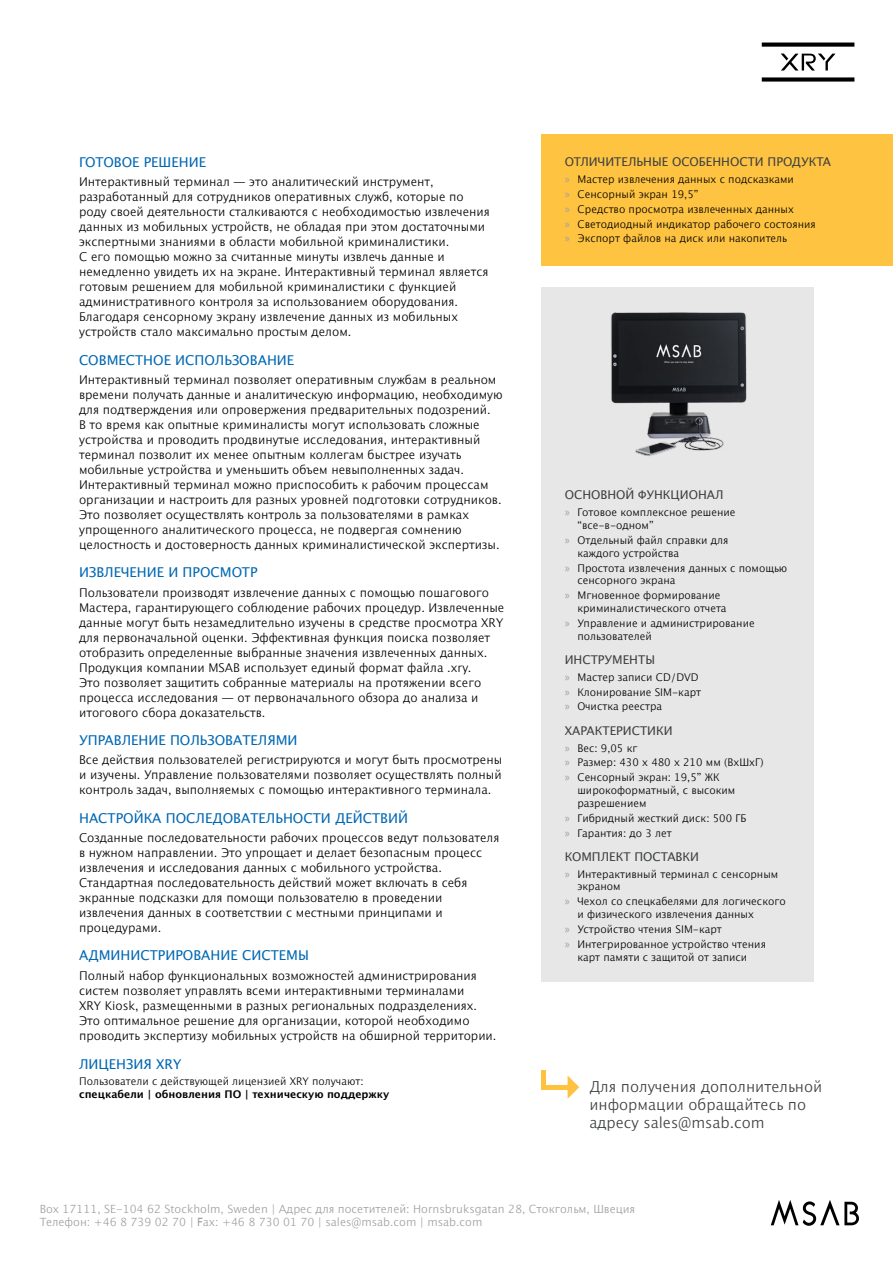
<style>
.page{position:relative;width:893px;height:1263px;background:#fff}
.page>*{position:absolute;margin:0;border:0;box-sizing:border-box;transform-origin:0 0}
.t1{font:300 15px/18px "Lucida Grande";color:#3d4041}
.t2{font:13.5px "Lucida Grande Regular W";color:#0068b3}
.t3{font:300 12px/15px "Lucida Grande";color:#000}
.t4{font:12px "Lucida Grande Regular W";color:#3d4041}
.t5{font:300 11.25px/13.5px "Lucida Grande";color:#9da0a2}
.t6{font:300 10.5px/14.9px "Lucida Grande";color:#000}
.t7{font:10.5px "Lucida Grande Bold W";color:#000}
.s1{font-family:"Myriad Pro";font-weight:400;font-size:12px;color:#9da0a2}
</style>
<div class="page">
<svg style="left:771px;top:1200px;width:88px;height:26px"></svg>
<svg style="left:762px;top:43px;width:92px;height:4px"></svg>
<svg style="left:762px;top:77px;width:92px;height:5px"></svg>
<svg style="left:781px;top:54px;width:54px;height:17px"></svg>
<div style="left:541px;top:287px;width:273px;height:695px;background:#e7e7e7"></div>
<div style="left:541px;top:134px;width:352px;height:131px;background:#fec341"></div>
<img style="left:611px;top:312px;width:136px;height:144px">
<svg style="left:568px;top:1076px;width:11px;height:23px"></svg>
<hr style="left:541px;top:1085px;width:31px;height:4px;background:#fec240">
<div style="left:541px;top:1070px;width:5px;height:19px;background:#fec240"></div>
<p class="t2" style="left:79px;top:152px;width:128px">ГОТОВОЕ РЕШЕНИЕ</p>
<p class="t3" style="left:79px;top:174px;width:412px">Интерактивный терминал — это аналитический инструмент, разработанный для сотрудников оперативных служб, которые по роду своей деятельности сталкиваются с необходимостью извлечения данных из мобильных устройств, не обладая при этом достаточными экспертными знаниями в области мобильной криминалистики.<br>С его помощью можно за считанные минуты извлечь данные и немедленно увидеть их на экране. Интерактивный терминал является готовым решением для мобильной криминалистики с функцией административного контроля за использованием оборудования.<br>Благодаря сенсорному экрану извлечение данных из мобильных устройств стало максимально простым делом.</p>
<p class="t2" style="left:79px;top:349px;width:217px">СОВМЕСТНОЕ ИСПОЛЬЗОВАНИЕ</p>
<p class="t3" style="left:79px;top:372px;width:425px">Интерактивный терминал позволяет оперативным службам в реальном времени получать данные и аналитическую информацию, необходимую для подтверждения или опровержения предварительных подозрений.<br>В то время как опытные криминалисты могут использовать сложные устройства и проводить продвинутые исследования, интерактивный терминал позволит их менее опытным коллегам быстрее изучать мобильные устройства и уменьшить объем невыполненных задач.<br>Интерактивный терминал можно приспособить к рабочим процессам организации и настроить для разных уровней подготовки сотрудников.<br>Это позволяет осуществлять контроль за пользователями в рамках упрощенного аналитического процесса, не подвергая сомнению целостность и достоверность данных криминалистической экспертизы.</p>
<p class="t2" style="left:79px;top:562px;width:180px">ИЗВЛЕЧЕНИЕ И ПРОСМОТР</p>
<p class="t3" style="left:79px;top:584px;width:427px">Пользователи производят извлечение данных с помощью пошагового Мастера, гарантирующего соблюдение рабочих процедур. Извлеченные данные могут быть незамедлительно изучены в средстве просмотра XRY для первоначальной оценки. Эффективная функция поиска позволяет отобразить определенные выбранные значения извлеченных данных.<br>Продукция компании MSAB использует единый формат файла .xry.<br>Это позволяет защитить собранные материалы на протяжении всего процесса исследования — от первоначального обзора до анализа и итогового сбора доказательств.</p>
<p class="t2" style="left:79px;top:730px;width:220px">УПРАВЛЕНИЕ ПОЛЬЗОВАТЕЛЯМИ</p>
<p class="t3" style="left:79px;top:752px;width:425px;text-align:justify">Все действия пользователей регистрируются и могут быть просмотрены и изучены. Управление пользователями позволяет осуществлять полный контроль задач, выполняемых с помощью интерактивного терминала.</p>
<p class="t2" style="left:79px;top:807px;width:331px">НАСТРОЙКА ПОСЛЕДОВАТЕЛЬНОСТИ ДЕЙСТВИЙ</p>
<p class="t3" style="left:79px;top:830px;width:422px">Созданные последовательности рабочих процессов ведут пользователя в нужном направлении. Это упрощает и делает безопасным процесс извлечения и исследования данных с мобильного устройства.<br>Стандартная последовательность действий может включать в себя экранные подсказки для помощи пользователю в проведении извлечения данных в соответствии с местными принципами и процедурами.</p>
<p class="t2" style="left:79px;top:945px;width:231px">АДМИНИСТРИРОВАНИЕ СИСТЕМЫ</p>
<p class="t3" style="left:79px;top:967px;width:419px">Полный набор функциональных возможностей администрирования систем позволяет управлять всеми интерактивными терминалами<br>XRY Kiosk, размещенными в разных региональных подразделениях.<br>Это оптимальное решение для организации, которой необходимо проводить экспертизу мобильных устройств на обширной территории.</p>
<p class="t2" style="left:79px;top:1054px;width:104px">ЛИЦЕНЗИЯ XRY</p>
<p class="t6" style="left:79px;top:1073px;width:286px">Пользователи с действующей лицензией XRY получают:</p>
<p class="t7" style="left:79px;top:1086px;width:312px">спецкабели | обновления ПО | техническую поддержку</p>
<p class="t4" style="left:565px;top:152px;width:268px">ОТЛИЧИТЕЛЬНЫЕ ОСОБЕННОСТИ ПРОДУКТА</p>
<p class="t6" style="left:565px;top:171px;width:252px"><span class="s1">»</span> Мастер извлечения данных с подсказками<br><span class="s1">»</span> Сенсорный экран 19,5”<br><span class="s1">»</span> Средство просмотра извлеченных данных<br><span class="s1">»</span> Светодиодный индикатор рабочего состояния <span class="s1">»</span> Экспорт файлов на диск или накопитель</p>
<p class="t4" style="left:565px;top:486px;width:160px">ОСНОВНОЙ ФУНКЦИОНАЛ</p>
<p class="t6" style="left:577px;top:506px;width:160px;line-height:12.8px;text-indent:-13px"><span class="s1">»</span> Готовое комплексное решение “все-в-одном”</p>
<p class="t6" style="left:577px;top:533px;width:152px;line-height:12.8px;text-indent:-13px"><span class="s1">»</span> Отдельный файл справки для каждого устройства</p>
<p class="t6" style="left:577px;top:561px;width:211px;line-height:12.8px;text-indent:-13px"><span class="s1">»</span> Простота извлечения данных с помощью сенсорного экрана</p>
<p class="t6" style="left:577px;top:589px;width:151px;line-height:12.8px;text-indent:-13px"><span class="s1">»</span> Мгновенное формирование криминалистического отчета</p>
<p class="t6" style="left:577px;top:616px;width:179px;line-height:12.8px;text-indent:-13px"><span class="s1">»</span> Управление и администрирование пользователей</p>
<p class="t4" style="left:565px;top:650px;width:92px">ИНСТРУМЕНТЫ</p>
<p class="t6" style="left:565px;top:669px;width:138px"><span class="s1">»</span> Мастер записи CD/DVD <span class="s1">»</span> Клонирование SIM-карт <span class="s1">»</span> Очистка реестра</p>
<p class="t4" style="left:565px;top:721px;width:110px">ХАРАКТЕРИСТИКИ</p>
<p class="t6" style="left:565px;top:740px;width:201px"><span class="s1">»</span> Вес: 9,05 кг<br><span class="s1">»</span> Размер: 430 x 480 x 210 мм (ВхШхГ) <span class="s1">»</span> Сенсорный экран: 19,5” ЖК</p>
<p class="t6" style="left:577px;top:783px;width:159px;line-height:12.8px">широкоформатный, с высоким разрешением</p>
<p class="t6" style="left:565px;top:810px;width:184px"><span class="s1">»</span> Гибридный жесткий диск: 500 ГБ <span class="s1">»</span> Гарантия: до 3 лет</p>
<p class="t4" style="left:565px;top:847px;width:136px">КОМПЛЕКТ ПОСТАВКИ</p>
<p class="t6" style="left:577px;top:867px;width:202px;line-height:12.8px;text-indent:-13px"><span class="s1">»</span> Интерактивный терминал с сенсорным экраном</p>
<p class="t6" style="left:577px;top:895px;width:210px;line-height:12.8px;text-indent:-13px"><span class="s1">»</span> Чехол со спецкабелями для логического и физического извлечения данных</p>
<p class="t6" style="left:565px;top:921px;width:203px"><span class="s1">»</span> Устройство чтения SIM-карт<br><span class="s1">»</span> Интегрированное устройство чтения</p>
<p class="t6" style="left:577px;top:949px;width:171px">карт памяти с защитой от записи</p>
<p class="t1" style="left:589px;top:1076px;width:234px">Для получения дополнительной информации обращайтесь по адресу sales@msab.com</p>
<p class="t5" style="left:40px;top:1201px;width:597px">Box 17111, SE-104 62 Stockholm, Sweden | Адрес для посетителей: Hornsbruksgatan 28, Стокгольм, Швеция<br>Телефон: +46 8 739 02 70 | Fax: +46 8 730 01 70 | sales@msab.com | msab.com</p>
</div>
